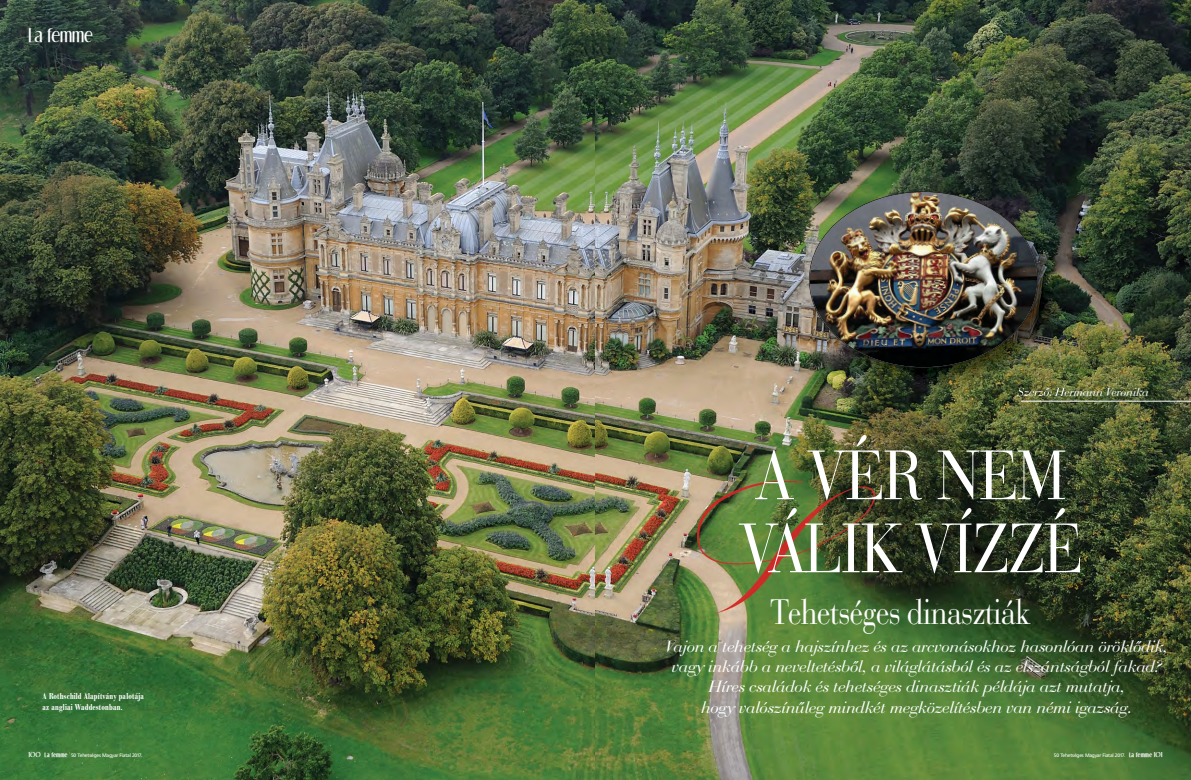
<style>
.page{position:relative;width:1191px;height:780px;background:#fff}
.page>*{position:absolute;margin:0;border:0;box-sizing:border-box;transform-origin:0 0}
.t1{font:73px/73px "Bauer Bodoni PFL";color:#fff;scale:.8 1}
.t2{font:37px "Bauer Bodoni PFL";color:#fff;scale:.8 1}
.t3{font:19px "Dream Orphans";color:#fff}
.t4{font:italic 17px/20.4px "Bauer Bodoni PFL";color:#fff;text-align:center}
.t5{font:italic 12px "Bauer Bodoni PFL";color:#fff}
.t6{font:8.5px/10.2px "B Bodoni Md Cn PFL";color:#fff}
.t7{font:5px "Frutiger PFL";color:#fff}
.s1{font-family:"Dream Orphans";font-size:9px}
.s2{font-family:"Dream Orphans";font-weight:700;font-size:6px}
</style>
<div class="page">
<img style="left:595px;top:0;width:596px;height:779px">
<img style="left:0;top:0;width:595px;height:779px">
<img style="left:698px;top:481px;width:176px;height:132px">
<hr style="left:1020px;top:401px;width:171px;height:1px;background:#fff">
<img style="left:802px;top:185px;width:263px;height:210px">
<img style="left:1017px;top:387px;width:31px;height:8px">
<img style="left:809px;top:191px;width:229px;height:177px">
<p class="t3" style="left:28px;top:26px;width:66px">La femme</p>
<p class="t6" style="left:43px;top:692px;width:103px">A Rothschild Alapítvány palotája az angliai Waddestonban.</p>
<p class="t5" style="left:1017px;top:387px;width:133px">Szerző: Hermann Veronika</p>
<h1 class="t1" style="left:739px;top:447px;width:429px">A VÉR NEM<br>VÁLIK VÍZZÉ</h1>
<h2 class="t2" style="left:770px;top:597px;width:326px">Tehetséges dinasztiák</h2>
<p class="t4" style="left:665px;top:637px;width:503px">Vajon a tehetség a hajszínhez és az arcvonásokhoz hasonlóan öröklődik, vagy inkább a neveltetésből, a világlátásból és az elszántságból fakad?<br>Híres családok és tehetséges dinasztiák példája azt mutatja,<br>hogy valószínűleg mindkét megközelítésben van némi igazság.</p>
<p class="t7" style="left:28px;top:752px;width:115px"><span class="s1">100</span> <span class="s2">La femme</span> 50 Tehetséges Magyar Fiatal 2017.</p>
<p class="t7" style="left:1054px;top:752px;width:110px">50 Tehetséges Magyar Fiatal 2017. <span class="s2">La femme</span> <span class="s1">101</span></p>
</div>
